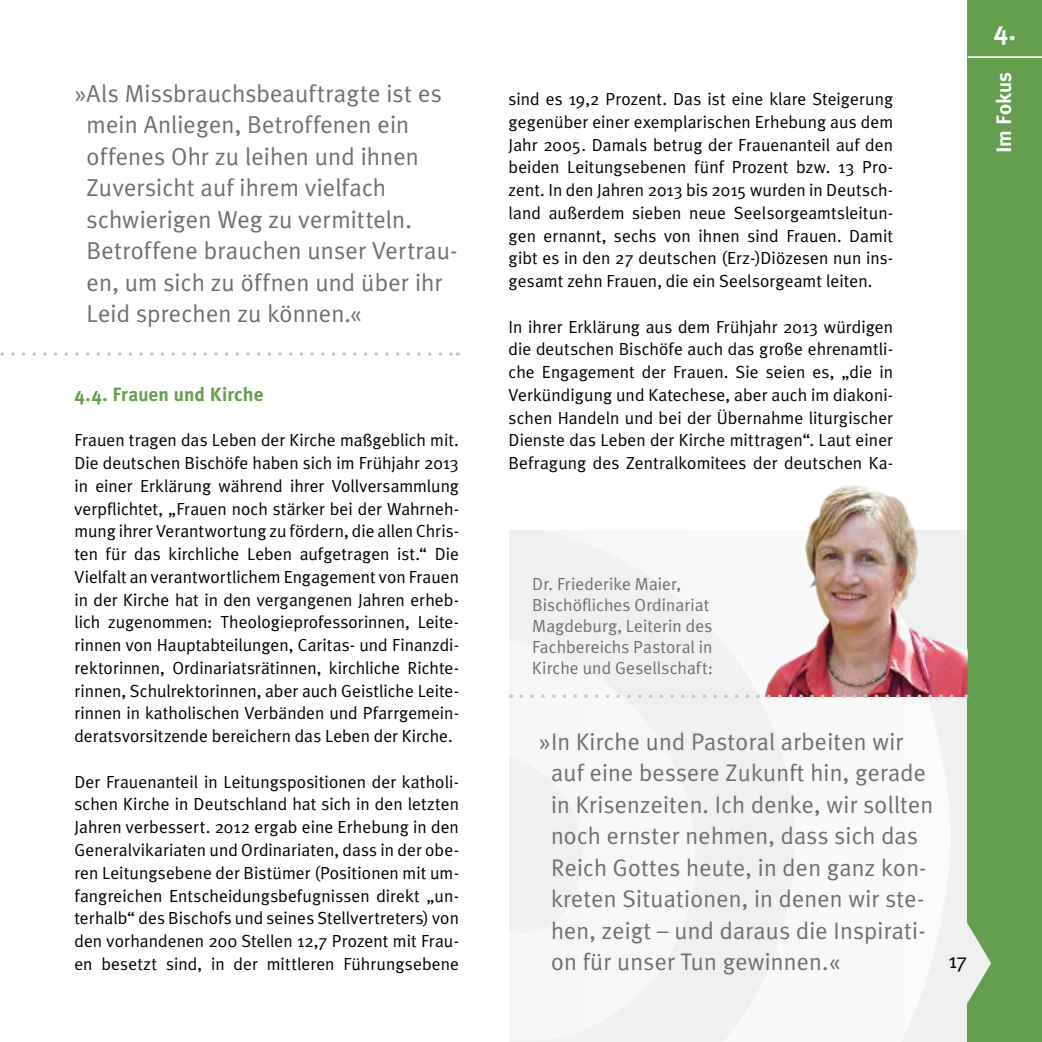
<style>
.page{position:relative;width:1042px;height:1042px;background:#fff}
.page>*{position:absolute;margin:0;border:0;box-sizing:border-box;transform-origin:0 0}
.t1{font:700 26.25px "Meta Plus";color:#fff}
.t2{font:24.5px/31.5px "Meta Plus Normal";letter-spacing:.005em;color:#706f6f}
.t3{font:23.97px/31.5px "Meta Plus Normal";letter-spacing:.01em;color:#706f6f}
.t4{font:700 21px "Meta Plus";color:#fff}
.t5{font:21px "Meta Plus Normal";color:#000}
.t6{font:700 19.25px "Meta Plus";letter-spacing:.005em;color:#649f4d}
.t7{font:17.5px/22.8px "Meta Plus Normal";letter-spacing:.005em;color:#000;text-align:justify}
.t8{font:17.5px/21px "Meta Plus Normal";letter-spacing:.005em;color:#706f6f}
</style>
<div class="page">
<div style="left:508px;top:530px;width:459px;height:512px;background:#f0f0f0"></div>
<div style="left:967px;top:0;width:75px;height:1042px;background:#649f4d"></div>
<svg style="left:967px;top:923px;width:24px;height:81px"></svg>
<hr style="left:967px;top:56px;width:75px;height:2px;background:#fff">
<img style="left:765px;top:485px;width:202px;height:212px">
<svg style="left:521px;top:694px;width:439px;height:4px"></svg>
<svg style="left:0;top:352px;width:458px;height:4px"></svg>
<p class="t2" style="left:87px;top:77px;width:372px;text-indent:-12px">»Als Missbrauchsbeauftragte ist es mein Anliegen, Betroffenen ein offenes Ohr zu leihen und ihnen<br>Zuversicht auf ihrem vielfach schwierigen Weg zu vermitteln.<br>Betroffene brauchen unser Vertrau&shy;en, um sich zu öffnen und über ihr<br>Leid sprechen zu können.«</p>
<p class="t6" style="left:74px;top:383px;width:191px">4.4. Frauen und Kirche</p>
<p class="t7" style="left:74px;top:429px;width:386px">Frauen tragen das Leben der Kirche maßgeblich mit.<br>Die deutschen Bischöfe haben sich im Frühjahr 2013 in einer Erklärung während ihrer Vollversammlung verpflichtet, „Frauen noch stärker bei der Wahrneh&shy;mung ihrer Verantwortung zu fördern, die allen Chris&shy;ten für das kirchliche Leben aufgetragen ist.“ Die Vielfalt an verantwortlichem Engagement von Frauen in der Kirche hat in den vergangenen Jahren erheb&shy;lich zugenommen: Theologieprofessorinnen, Leite&shy;rinnen von Hauptabteilungen, Caritas- und Finanzdi&shy;rektorinnen, Ordinariatsrätinnen, kirchliche Richte&shy;rinnen, Schulrektorinnen, aber auch Geistliche Leite&shy;rinnen in katholischen Verbänden und Pfarrgemein&shy;deratsvorsitzende bereichern das Leben der Kirche.</p>
<p class="t7" style="left:74px;top:770px;width:386px">Der Frauenanteil in Leitungspositionen der katholi&shy;schen Kirche in Deutschland hat sich in den letzten Jahren verbessert. 2012 ergab eine Erhebung in den Generalvikariaten und Ordinariaten, dass in der obe&shy;ren Leitungsebene der Bistümer (Positionen mit um&shy;fangreichen Entscheidungsbefugnissen direkt „un&shy;terhalb“ des Bischofs und seines Stellvertreters) von den vorhandenen 200 Stellen 12,7 Prozent mit Frau&shy;en besetzt sind, in der mittleren Führungsebene</p>
<p class="t7" style="left:508px;top:87px;width:386px">sind es 19,2 Prozent. Das ist eine klare Steigerung gegenüber einer exemplarischen Erhebung aus dem Jahr 2005. Damals betrug der Frauenanteil auf den beiden Leitungsebenen fünf Prozent bzw. 13 Pro&shy;zent. In den Jahren 2013 bis 2015 wurden in Deutsch&shy;land außerdem sieben neue Seelsorgeamtsleitun&shy;gen ernannt, sechs von ihnen sind Frauen. Damit gibt es in den 27 deutschen (Erz-)Diözesen nun ins&shy;gesamt zehn Frauen, die ein Seelsorgeamt leiten.</p>
<p class="t7" style="left:508px;top:315px;width:386px">In ihrer Erklärung aus dem Frühjahr 2013 würdigen die deutschen Bischöfe auch das große ehrenamtli&shy;che Engagement der Frauen. Sie seien es, „die in Verkündigung und Katechese, aber auch im diakoni&shy;schen Handeln und bei der Übernahme liturgischer Dienste das Leben der Kirche mittragen“. Laut einer Befragung des Zentralkomitees der deutschen Ka-</p>
<h1 class="t1" style="left:994px;top:16px;width:23px">4.</h1>
<p class="t4" style="left:991px;top:153px;width:83px;rotate:-90deg">Im Fokus</p>
<p class="t8" style="left:532px;top:573px;width:182px">Dr. Friederike Maier,<br>Bischöfliches Ordinariat<br>Magdeburg, Leiterin des<br>Fachbereichs Pastoral in<br>Kirche und Gesellschaft:</p>
<p class="t3" style="left:551px;top:725px;width:384px;text-indent:-12px">»In Kirche und Pastoral arbeiten wir auf eine bessere Zukunft hin, gerade in Krisenzeiten. Ich denke, wir sollten noch ernster nehmen, dass sich das Reich Gottes heute, in den ganz kon&shy;kreten Situationen, in denen wir ste&shy;hen, zeigt – und daraus die Inspirati&shy;on für unser Tun gewinnen.«</p>
<p class="t5" style="left:948px;top:948px;width:21px">17</p>
</div>
